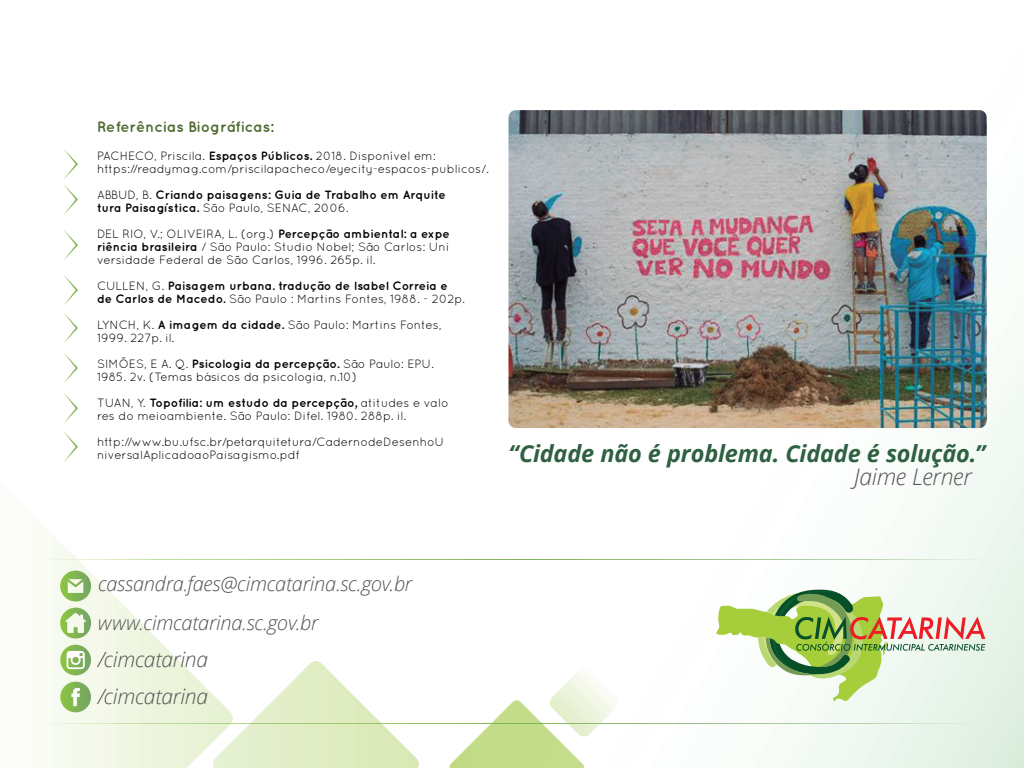
<style>
.page{position:relative;width:1024px;height:768px;background:#fff}
.page>*{position:absolute;margin:0;border:0;box-sizing:border-box;transform-origin:0 0}
.t1{font:italic 700 23.5px "Open Sans";letter-spacing:-.005em;color:#2e6042}
.t2{font:italic 300 22.9px "Open Sans";letter-spacing:-.01em;color:#545454}
.t3{font:italic 300 21px/37px "Open Sans";letter-spacing:-.01em;color:#545454}
.t4{font:italic 300 19.9px "Open Sans";letter-spacing:-.01em;color:#545454}
.t5{font:700 15px "Quicksand";color:#4f6a2f}
.t6{font:12px/13px "Quicksand";color:#000001}
.t7{font:700 12px/13px "Quicksand";color:#000001}
.s1{font-weight:700}
.s2{font-weight:400}
</style>
<div class="page">
<img style="left:37px;top:589px;width:130px;height:179px">
<img style="left:167px;top:661px;width:45px;height:107px">
<svg style="left:167px;top:649px;width:12px;height:12px"></svg>
<svg style="left:100px;top:582px;width:7px;height:7px"></svg>
<img style="left:212px;top:661px;width:207px;height:107px">
<img style="left:449px;top:700px;width:135px;height:68px">
<img style="left:550px;top:669px;width:68px;height:68px">
<svg style="left:716px;top:589px;width:269px;height:112px"></svg>
<img style="left:508px;top:110px;width:479px;height:318px">
<svg style="left:60px;top:571px;width:31px;height:31px"></svg>
<svg style="left:60px;top:645px;width:31px;height:30px"></svg>
<svg style="left:67px;top:651px;width:18px;height:18px"></svg>
<svg style="left:60px;top:682px;width:31px;height:30px"></svg>
<svg style="left:71px;top:688px;width:9px;height:18px"></svg>
<svg style="left:60px;top:608px;width:31px;height:31px"></svg>
<svg style="left:38px;top:559px;width:949px;height:1px"></svg>
<svg style="left:38px;top:723px;width:939px;height:1px"></svg>
<svg style="left:63px;top:230px;width:15px;height:31px"></svg>
<svg style="left:63px;top:275px;width:15px;height:31px"></svg>
<svg style="left:63px;top:312px;width:15px;height:32px"></svg>
<svg style="left:63px;top:393px;width:15px;height:31px"></svg>
<svg style="left:63px;top:431px;width:15px;height:31px"></svg>
<svg style="left:63px;top:149px;width:15px;height:66px"></svg>
<svg style="left:63px;top:352px;width:15px;height:32px"></svg>
<p class="t5" style="left:97px;top:118px;width:178px">Referências Biográficas:</p>
<p class="t6" style="left:97px;top:149px;width:393px">PACHECO, Priscila. <span class="s1">Espaços Públicos.</span> 2018. Disponível em: https://readymag.com/priscilapacheco/eyecity-espacos-publicos/.</p>
<p class="t7" style="left:97px;top:188px;width:350px"><span class="s2">ABBUD, B.</span> Criando paisagens: Guia de Trabalho em Arquite tura Paisagística. <span class="s2">São Paulo, SENAC, 2006.</span></p>
<p class="t6" style="left:97px;top:227px;width:354px;text-align:justify">DEL RIO, V.; OLIVEIRA, L. (org.) <span class="s1">Percepção ambiental: a expe riência brasileira</span> / São Paulo: Studio Nobel; São Carlos: Uni versidade Federal de São Carlos, 1996. 265p. il.</p>
<p class="t7" style="left:97px;top:279px;width:370px"><span class="s2">CULLEN, G.</span> Paisagem urbana. tradução de Isabel Correia e de Carlos de Macedo. <span class="s2">São Paulo : Martins Fontes, 1988. - 202p.</span></p>
<p class="t6" style="left:97px;top:318px;width:346px">LYNCH, K. <span class="s1">A imagem da cidade.</span> São Paulo: Martins Fontes,<br>1999. 227p. il.</p>
<p class="t6" style="left:97px;top:357px;width:338px">SIMÕES, E A. Q. <span class="s1">Psicologia da percepção.</span> São Paulo: EPU.<br>1985. 2v. (Temas básicos da psicologia, n.10)</p>
<p class="t6" style="left:97px;top:396px;width:353px">TUAN, Y. <span class="s1">Topofilia: um estudo da percepção,</span> atitudes e valo res do meioambiente. São Paulo: Difel. 1980. 288p. il.</p>
<p class="t6" style="left:97px;top:435px;width:349px">http://www.bu.ufsc.br/petarquitetura/CadernodeDesenhoU niversalAplicadoaoPaisagismo.pdf</p>
<h1 class="t1" style="left:508px;top:437px;width:478px">“Cidade não é problema. Cidade é solução.”</h1>
<h2 class="t2" style="left:854px;top:461px;width:119px">Jaime Lerner</h2>
<h3 class="t4" style="left:98px;top:570px;width:316px">cassandra.faes@cimcatarina.sc.gov.br</h3>
<h3 class="t4" style="left:98px;top:609px;width:222px">www.cimcatarina.sc.gov.br</h3>
<h3 class="t3" style="left:98px;top:640px;width:111px">/cimcatarina /cimcatarina</h3>
</div>
